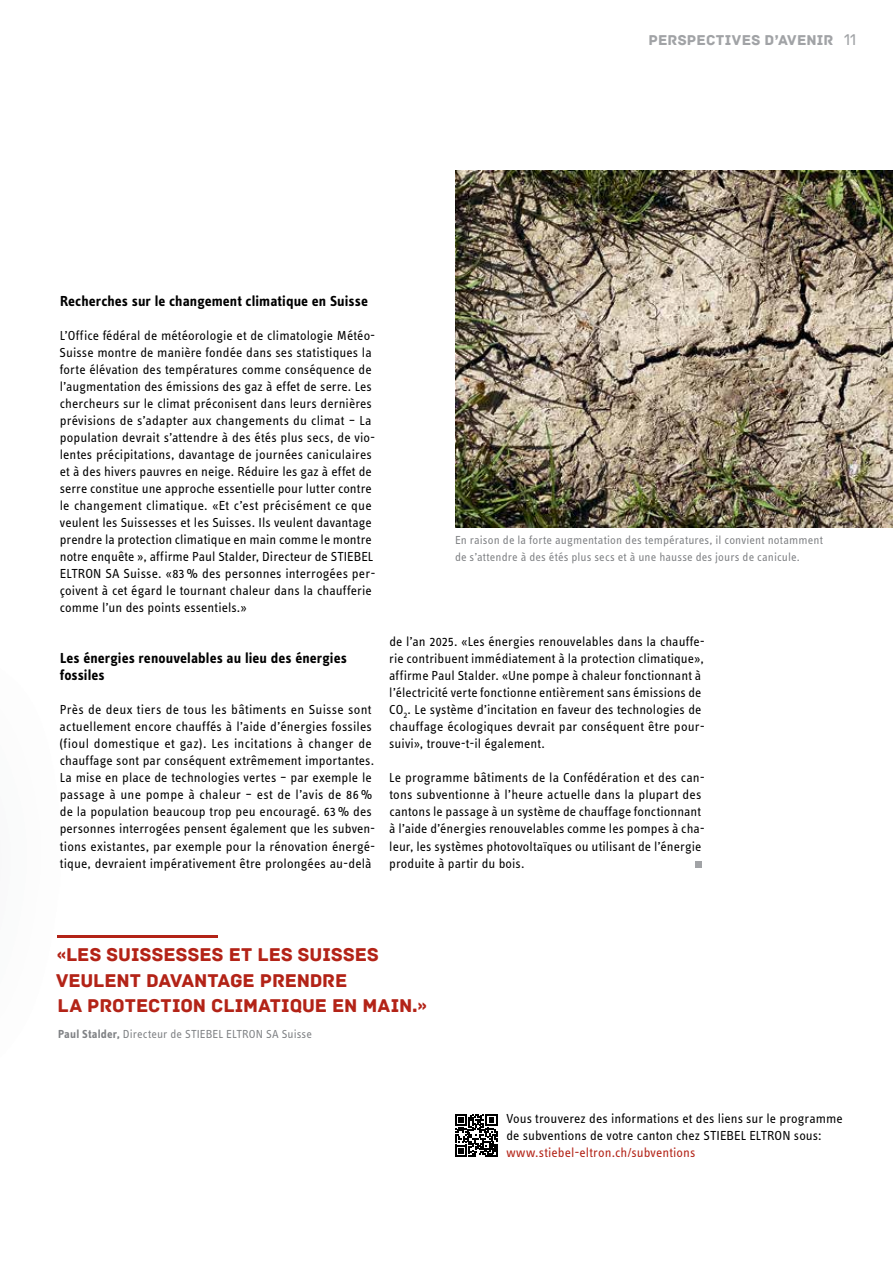
<style>
.page{position:relative;width:893px;height:1263px;background:#fff}
.page>*{position:absolute;margin:0;border:0;box-sizing:border-box;transform-origin:0 0}
.t1{font:19.5px/25.5px "Archive";letter-spacing:-.005em;color:#b32317}
.t2{font:700 15px/17px "STE Info Text";letter-spacing:.005em;color:#000}
.t3{font:15px "Archive";letter-spacing:.01em;color:#a1a3a6}
.t4{font:13.5px/17px "STE Info Text";letter-spacing:.01em;color:#000}
.t5{font:13.5px "STE Info Text";letter-spacing:.005em;color:#b32317}
.t6{font:12px/17px "STE Info Text";letter-spacing:.01em;color:#808285}
.s1{font-family:"F2 FOCR Bczyk Com";font-size:14.7px}
.s2{font-weight:700}
</style>
<div class="page">
<img style="left:455px;top:170px;width:438px;height:357px">
<div style="left:695px;top:861px;width:7px;height:6px;background:#a1a3a6"></div>
<hr style="left:57px;top:935px;width:161px;height:3px;background:#b32317">
<svg style="left:455px;top:1114px;width:42px;height:42px"></svg>
<p class="t3" style="left:649px;top:31px;width:209px">PERSPECTIVES D’AVENIR <span class="s1">11</span></p>
<p class="t2" style="left:60px;top:293px;width:309px">Recherches sur le changement climatique en Suisse</p>
<p class="t4" style="left:60px;top:327px;width:317px">L’Office fédéral de météorologie et de climatologie Météo-Suisse montre de manière fondée dans ses statistiques la forte élévation des températures comme conséquence de l’augmentation des émissions des gaz à effet de serre. Les chercheurs sur le climat préconisent dans leurs dernières prévisions de s’adapter aux changements du climat – La population devrait s’attendre à des étés plus secs, de vio&shy;lentes précipitations, davantage de journées caniculaires et à des hivers pauvres en neige. Réduire les gaz à effet de serre constitue une approche essentielle pour lutter contre le changement climatique. «Et c’est précisément ce que veulent les Suissesses et les Suisses. Ils veulent davantage prendre la protection climatique en main comme le montre notre enquête », affirme Paul Stalder, Directeur de STIEBEL ELTRON SA Suisse. «83 % des personnes interrogées per&shy;çoivent à cet égard le tournant chaleur dans la chaufferie comme l’un des points essentiels.»</p>
<p class="t2" style="left:60px;top:650px;width:288px">Les énergies renouvelables au lieu des énergies fossiles</p>
<p class="t4" style="left:59px;top:701px;width:318px">Près de deux tiers de tous les bâtiments en Suisse sont actuellement encore chauffés à l’aide d’énergies fossiles (fioul domestique et gaz). Les incitations à changer de chauffage sont par conséquent extrêmement importantes.<br>La mise en place de technologies vertes – par exemple le passage à une pompe à chaleur – est de l’avis de 86 % de la population beaucoup trop peu encouragé. 63 % des personnes interrogées pensent également que les subven&shy;tions existantes, par exemple pour la rénovation énergé&shy;tique, devraient impérativement être prolongées au-delà</p>
<p class="t6" style="left:455px;top:532px;width:369px">En raison de la forte augmentation des températures, il convient notamment de s’attendre à des étés plus secs et à une hausse des jours de canicule.</p>
<p class="t4" style="left:389px;top:633px;width:317px">de l’an 2025. «Les énergies renouvelables dans la chauffe&shy;rie contribuent immédiatement à la protection climatique», affirme Paul Stalder. «Une pompe à chaleur fonctionnant à l’électricité verte fonctionne entièrement sans émissions de CO<sub>2</sub>. Le système d’incitation en faveur des technologies de chauffage écologiques devrait par conséquent être pour&shy;suivi», trouve-t-il également.</p>
<p class="t4" style="left:389px;top:769px;width:317px">Le programme bâtiments de la Confédération et des can&shy;tons subventionne à l’heure actuelle dans la plupart des cantons le passage à un système de chauffage fonctionnant à l’aide d’énergies renouvelables comme les pompes à cha&shy;leur, les systèmes photovoltaïques ou utilisant de l’énergie produite à partir du bois.</p>
<h1 class="t1" style="left:56px;top:942px;width:372px">«LES SUISSESSES ET LES SUISSES<br>VEULENT DAVANTAGE PRENDRE<br>LA PROTECTION CLIMATIQUE EN MAIN.»</h1>
<p class="t6" style="left:58px;top:1025px;width:255px"><span class="s2">Paul Stalder,</span> Directeur de STIEBEL ELTRON SA Suisse</p>
<p class="t4" style="left:506px;top:1110px;width:338px">Vous trouverez des informations et des liens sur le programme de subventions de votre canton chez STIEBEL ELTRON sous:</p>
<p class="t5" style="left:506px;top:1144px;width:190px">www.stiebel-eltron.ch/subventions</p>
</div>
